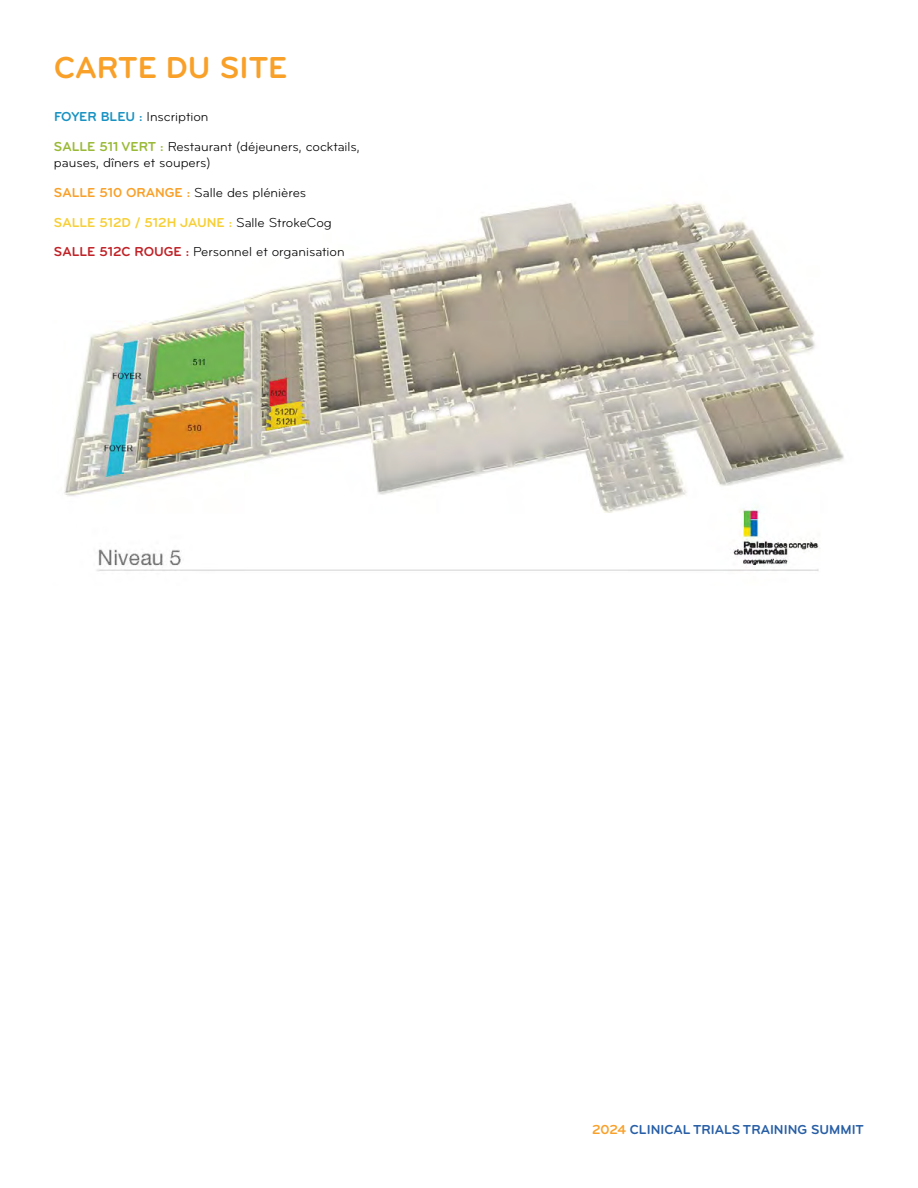
<style>
.page{position:relative;width:918px;height:1188px;background:#fff}
.page>*{position:absolute;margin:0;border:0;box-sizing:border-box;transform-origin:0 0}
.t1{font:700 31.5px "Bryant Pro";color:#f9a029}
.t2{font:13.5px/16.2px "Bryant Pro";color:#000}
.t3{font:700 13.5px "Bryant Pro";color:#f7cf37}
.t4{font:700 13.5px "Bryant Pro";color:#275ea5}
.s1{font-weight:700;color:#1792c2}
.s2{font-weight:700;color:#9ab937}
.s3{font-weight:700;color:#f9a029}
.s4{font-weight:400;color:#000}
.s5{font-weight:700;color:#c02227}
.s6{color:#f9a029}
</style>
<div class="page">
<img style="left:64px;top:203px;width:780px;height:368px">
<p class="t1" style="left:54px;top:48px;width:235px">CARTE DU SITE</p>
<p class="t2" style="left:54px;top:109px;width:156px"><span class="s1">FOYER BLEU :</span> Inscription</p>
<p class="t2" style="left:54px;top:139px;width:307px"><span class="s2">SALLE 511 VERT :</span> Restaurant (déjeuners, cocktails, pauses, dîners et soupers)</p>
<p class="t2" style="left:54px;top:184px;width:254px"><span class="s3">SALLE 510 ORANGE :</span> Salle des plénières</p>
<p class="t3" style="left:54px;top:214px;width:279px">SALLE 512D / 512H JAUNE : <span class="s4">Salle StrokeCog</span></p>
<p class="t2" style="left:54px;top:244px;width:292px"><span class="s5">SALLE 512C ROUGE :</span> Personnel et organisation</p>
<p class="t4" style="left:592px;top:1121px;width:273px"><span class="s6">2024</span> CLINICAL TRIALS TRAINING SUMMIT</p>
</div>
